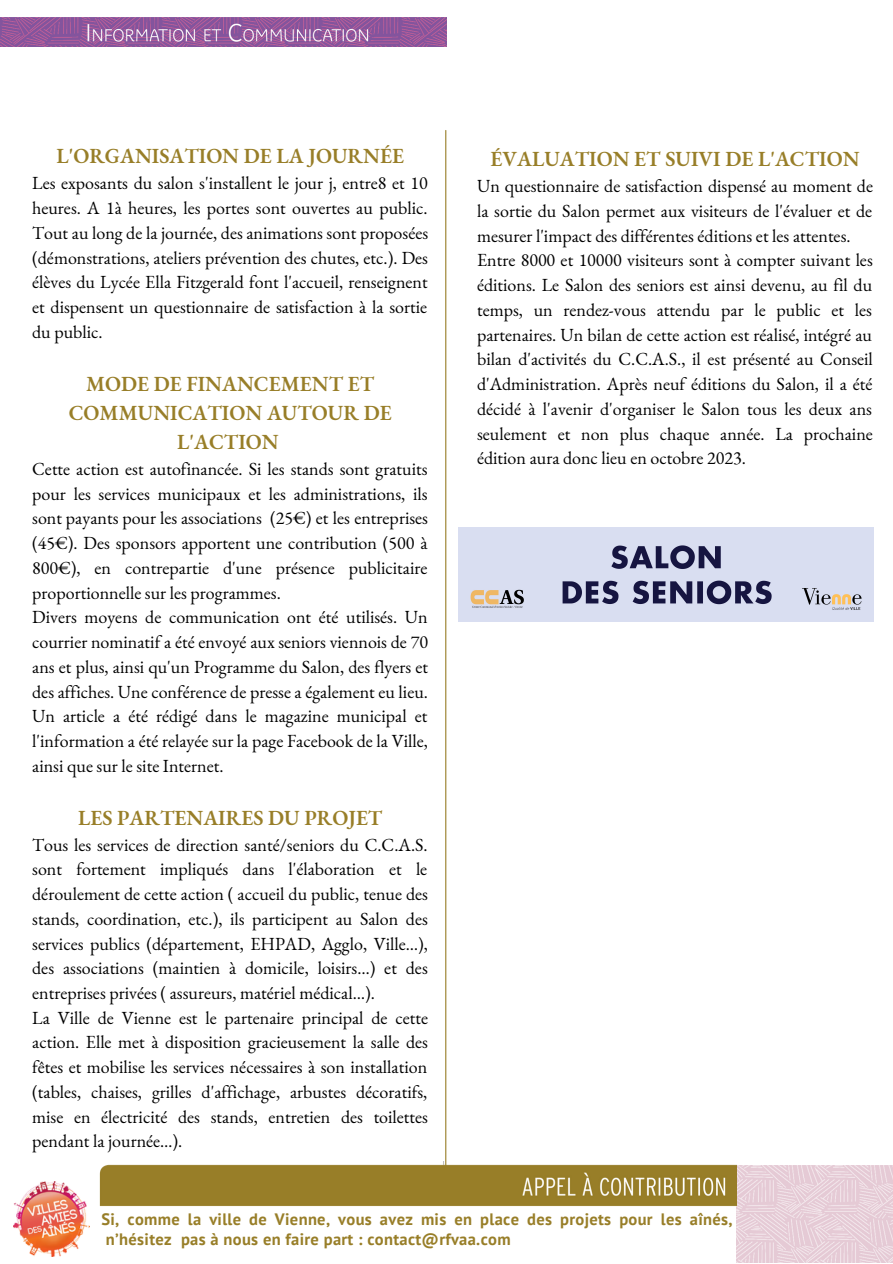
<style>
.page{position:relative;width:893px;height:1264px;background:#fff}
.page>*{position:absolute;margin:0;border:0;box-sizing:border-box;transform-origin:0 0}
.t1{font:600 21px/29.2px "EB Garamond";color:#987e28;text-align:center}
.t2{font:18px/24.8px "EB Garamond";color:#000}
.t3{font:700 16.5px/20.2px "PT Sans";letter-spacing:.02em;color:#987e28}
</style>
<div class="page">
<img style="left:0;top:18px;width:446px;height:29px">
<hr style="left:445px;top:130px;width:1px;height:1042px;background:#987e28">
<img style="left:736px;top:1165px;width:156px;height:97px">
<img style="left:14px;top:1181px;width:75px;height:75px">
<img style="left:99px;top:1161px;width:637px;height:45px">
<img style="left:458px;top:527px;width:415px;height:95px">
<p class="t1" style="left:56px;top:141px;width:349px">L'ORGANISATION DE LA JOURNÉE</p>
<p class="t2" style="left:32px;top:170px;width:397px;text-align:justify">Les exposants du salon s'installent le jour j, entre8 et 10 heures. A 1à heures, les portes sont ouvertes au public.<br>Tout au long de la journée, des animations sont proposées (démonstrations, ateliers prévention des chutes, etc.). Des élèves du Lycée Ella Fitzgerald font l'accueil, renseignent et dispensent un questionnaire de satisfaction à la sortie du public.</p>
<p class="t1" style="left:69px;top:368px;width:324px">MODE DE FINANCEMENT ET<br>COMMUNICATION AUTOUR DE<br>L'ACTION</p>
<p class="t2" style="left:32px;top:456px;width:397px">Cette action est autofinancée. Si les stands sont gratuits pour les services municipaux et les administrations, ils sont payants pour les associations (25€) et les entreprises (45€). Des sponsors apportent une contribution (500 à 800€), en contrepartie d'une présence publicitaire proportionnelle sur les programmes.<br>Divers moyens de communication ont été utilisés. Un courrier nominatif a été envoyé aux seniors viennois de 70 ans et plus, ainsi qu'un Programme du Salon, des flyers et des affiches. Une conférence de presse a également eu lieu.<br>Un article a été rédigé dans le magazine municipal et l'information a été relayée sur la page Facebook de la Ville, ainsi que sur le site Internet.</p>
<p class="t1" style="left:78px;top:802px;width:306px">LES PARTENAIRES DU PROJET</p>
<p class="t2" style="left:32px;top:831px;width:397px">Tous les services de direction santé/seniors du C.C.A.S. sont fortement impliqués dans l'élaboration et le déroulement de cette action ( accueil du public, tenue des stands, coordination, etc.), ils participent au Salon des services publics (département, EHPAD, Agglo, Ville…), des associations (maintien à domicile, loisirs…) et des entreprises privées ( assureurs, matériel médical…).<br>La Ville de Vienne est le partenaire principal de cette action. Elle met à disposition gracieusement la salle des fêtes et mobilise les services nécessaires à son installation (tables, chaises, grilles d'affichage, arbustes décoratifs, mise en électricité des stands, entretien des toilettes pendant la journée…).</p>
<p class="t1" style="left:490px;top:144px;width:370px">ÉVALUATION ET SUIVI DE L'ACTION</p>
<p class="t2" style="left:477px;top:173px;width:397px">Un questionnaire de satisfaction dispensé au moment de la sortie du Salon permet aux visiteurs de l'évaluer et de mesurer l'impact des différentes éditions et les attentes.<br>Entre 8000 et 10000 visiteurs sont à compter suivant les éditions. Le Salon des seniors est ainsi devenu, au fil du temps, un rendez-vous attendu par le public et les partenaires. Un bilan de cette action est réalisé, intégré au bilan d'activités du C.C.A.S., il est présenté au Conseil d'Administration. Après neuf éditions du Salon, il a été décidé à l'avenir d'organiser le Salon tous les deux ans seulement et non plus chaque année. La prochaine édition aura donc lieu en octobre 2023.</p>
<p class="t3" style="left:101px;top:1208px;width:632px">Si, comme la ville de Vienne, vous avez mis en place des projets pour les aînés, n’hésitez pas à nous en faire part : contact@rfvaa.com</p>
</div>
